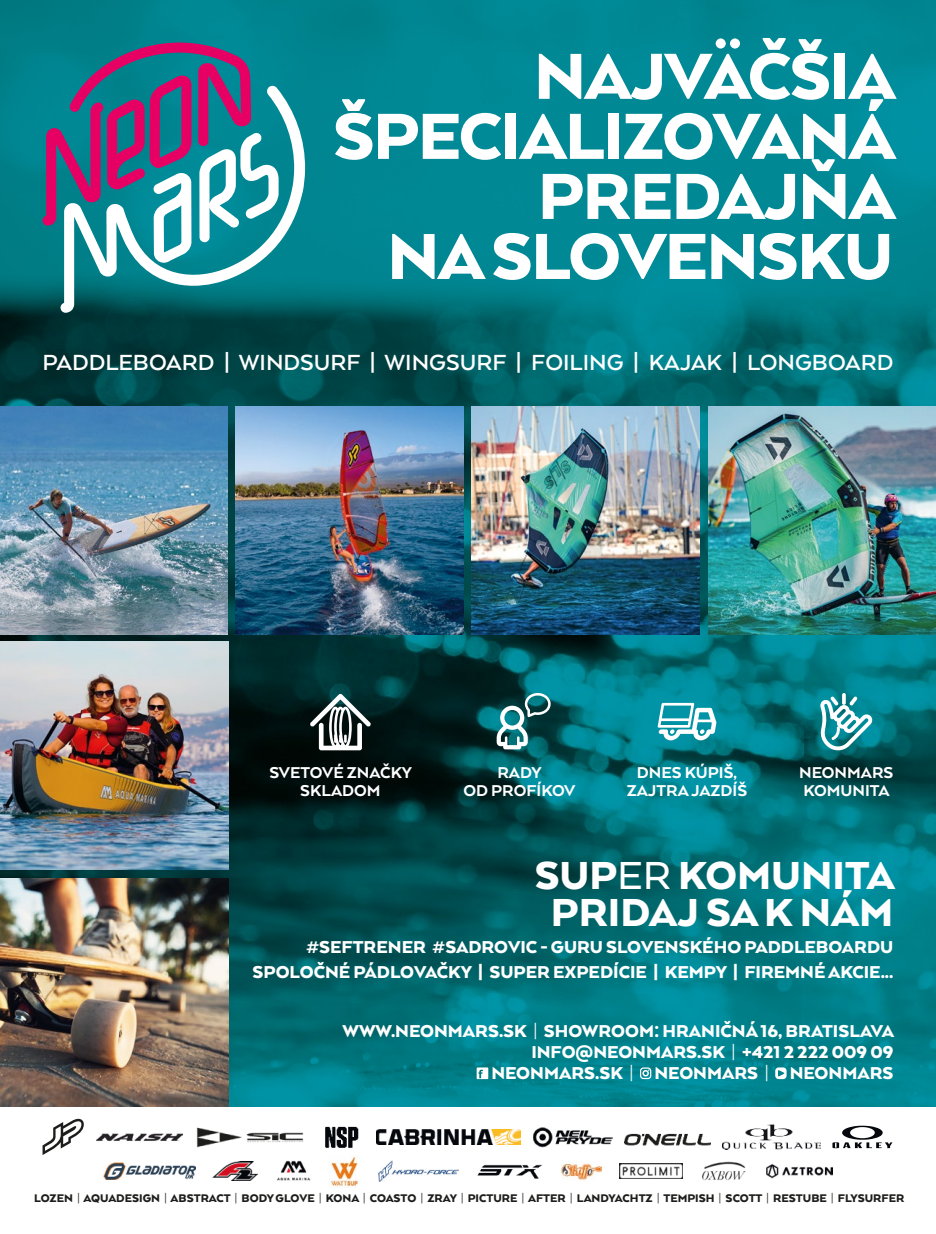
<style>
.page{position:relative;width:936px;height:1234px;background:#fff}
.page>*{position:absolute;margin:0;border:0;box-sizing:border-box;transform-origin:0 0}
.t1{font:900 75px/60px "Arquitecta";letter-spacing:-.02em;color:#fff;text-align:right}
.t2{font:900 45px/37.5px "Arquitecta";color:#fff;text-align:center}
.t3{font:700 25.2px "Arquitecta";color:#fff}
.t4{font:900 19.8px/21.1px "Arquitecta";color:#fff;text-align:right}
.t5{font:800 18px/18px "Arquitecta";color:#fff;text-align:center}
.t6{font:900 12.75px "Arquitecta";color:#1d1d1b}
.s1{font-weight:500}
.s2{font-weight:400}
</style>
<div class="page">
<img style="left:0;top:0;width:935px;height:1106px">
<svg style="left:60px;top:85px;width:245px;height:228px"></svg>
<svg style="left:43px;top:43px;width:208px;height:182px;background:#5b6c90"></svg>
<svg style="left:476px;top:1067px;width:12px;height:11px"></svg>
<svg style="left:640px;top:1067px;width:11px;height:11px"></svg>
<svg style="left:775px;top:1067px;width:11px;height:11px"></svg>
<svg style="left:310px;top:693px;width:61px;height:57px"></svg>
<svg style="left:496px;top:691px;width:54px;height:58px"></svg>
<svg style="left:657px;top:702px;width:59px;height:38px"></svg>
<svg style="left:819px;top:693px;width:55px;height:78px"></svg>
<img style="left:0;top:406px;width:228px;height:228px">
<img style="left:0;top:641px;width:228px;height:228px">
<img style="left:0;top:878px;width:228px;height:228px">
<img style="left:236px;top:406px;width:228px;height:228px">
<img style="left:471px;top:406px;width:228px;height:228px">
<img style="left:277px;top:1160px;width:34px;height:21px">
<img style="left:213px;top:1161px;width:45px;height:18px">
<img style="left:702px;top:1161px;width:44px;height:20px">
<img style="left:103px;top:1162px;width:92px;height:17px">
<img style="left:378px;top:1160px;width:80px;height:20px">
<img style="left:561px;top:1161px;width:41px;height:19px">
<img style="left:477px;top:1164px;width:66px;height:14px">
<img style="left:330px;top:1156px;width:29px;height:30px">
<img style="left:619px;top:1163px;width:63px;height:15px">
<img style="left:766px;top:1163px;width:66px;height:16px">
<img style="left:325px;top:1126px;width:34px;height:22px">
<img style="left:196px;top:1127px;width:108px;height:21px">
<img style="left:96px;top:1133px;width:86px;height:8px">
<svg style="left:43px;top:1118px;width:41px;height:36px"></svg>
<img style="left:376px;top:1129px;width:144px;height:15px">
<img style="left:533px;top:1127px;width:79px;height:21px">
<img style="left:624px;top:1133px;width:86px;height:12px">
<img style="left:722px;top:1124px;width:98px;height:25px">
<svg style="left:832px;top:1125px;width:60px;height:22px"></svg>
<img style="left:708px;top:406px;width:227px;height:228px">
<h1 class="t1" style="left:333px;top:45px;width:564px">NAJVÄČŠIA<br>ŠPECIALIZOVANÁ<br>PREDAJŇA<br>NA SLOVENSKU</h1>
<p class="t3" style="left:43px;top:346px;width:852px">PADDLEBOARD | WINDSURF | WINGSURF | FOILING | KAJAK | LONGBOARD</p>
<p class="t5" style="left:269px;top:762px;width:144px">SVETOVÉ ZNAČKY<br>SKLADOM</p>
<p class="t5" style="left:463px;top:762px;width:114px">RADY<br>OD PROFÍKOV</p>
<p class="t5" style="left:626px;top:762px;width:122px">DNES KÚPIŠ,<br>ZAJTRA JAZDÍŠ</p>
<p class="t5" style="left:799px;top:762px;width:96px;text-align:left">NEONMARS<br>KOMUNITA</p>
<h2 class="t2" style="left:534px;top:855px;width:361px">SUP<span class="s1">ER</span> KOMUNITA<br>PRIDAJ SA K NÁM</h2>
<p class="t4" style="left:252px;top:934px;width:642px;line-height:24.2px">#SEFTRENER #SADROVIC - GURU SLOVENSKÉHO PADDLEBOARDU<br>SPOLOČNÉ PÁDLOVAČKY | SUPER EXPEDÍCIE | KEMPY | FIREMNÉ AKCIE...</p>
<p class="t4" style="left:342px;top:1019px;width:553px">WWW.NEONMARS.SK <span class="s2">|</span> SHOWROOM: HRANIČNÁ 16, BRATISLAVA<br>INFO@NEONMARS.SK <span class="s2">|</span> +421 2 222 009 09<br>NEONMARS.SK <span class="s2">|</span> NEONMARS <span class="s2">|</span> NEONMARS</p>
<p class="t6" style="left:34px;top:1189px;width:871px">LOZEN <span class="s2">|</span> AQUADESIGN <span class="s2">|</span> ABSTRACT <span class="s2">|</span> BODY GLOVE <span class="s2">|</span> KONA <span class="s2">|</span> COASTO <span class="s2">|</span> ZRAY <span class="s2">|</span> PICTURE <span class="s2">|</span> AFTER <span class="s2">|</span> LANDYACHTZ <span class="s2">|</span> TEMPISH <span class="s2">|</span> SCOTT <span class="s2">|</span> RESTUBE <span class="s2">|</span> FLYSURFER</p>
</div>
